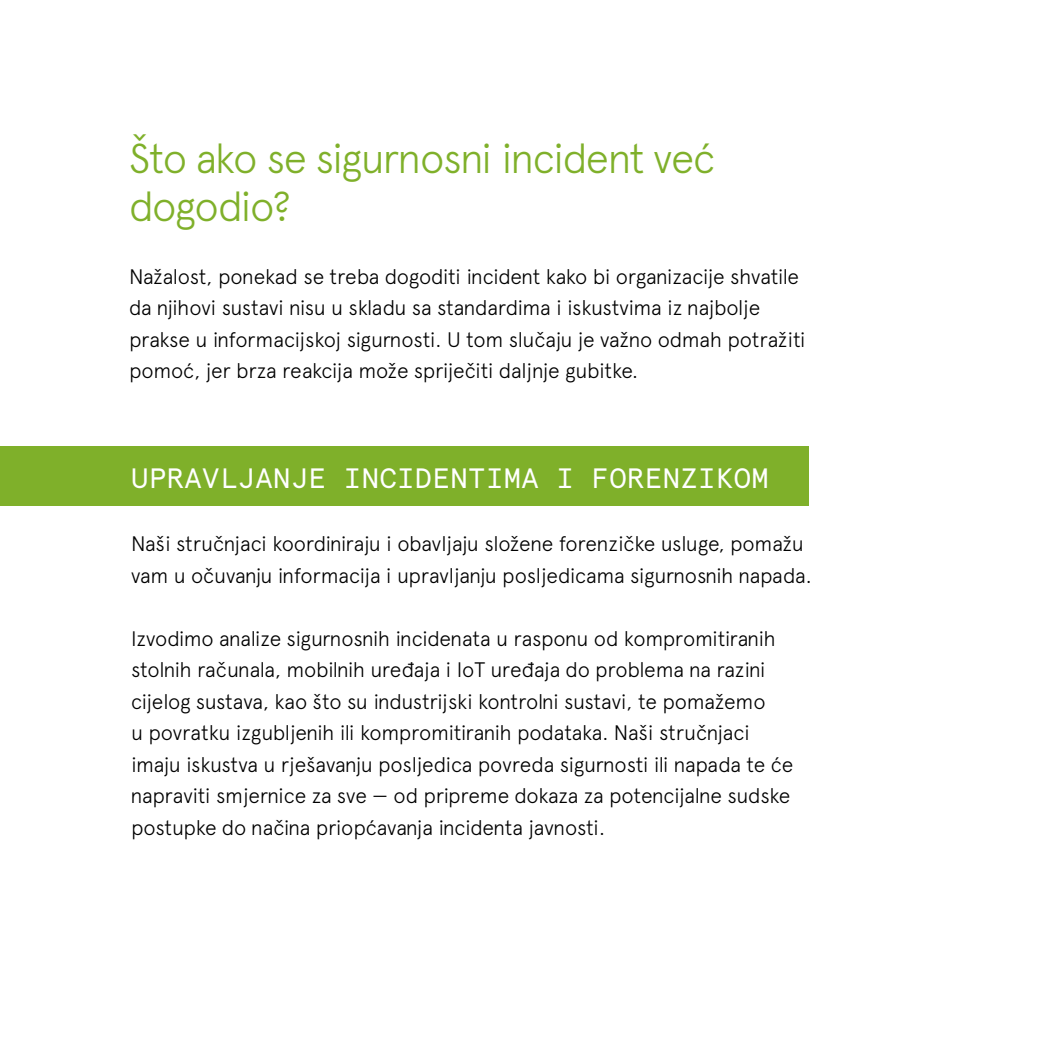
<style>
.page{position:relative;width:1042px;height:1042px;background:#fff}
.page>*{position:absolute;margin:0;border:0;box-sizing:border-box;transform-origin:0 0}
.t1{font:300 42px/47.2px "Apercu";letter-spacing:-.045em;color:#7fb02a}
.t2{font:28px "Apercu Pro Mono";letter-spacing:.015em;color:#fff}
.t3{font:300 21px/31.5px "Apercu Pro";letter-spacing:-.015em;color:#000}
</style>
<div class="page">
<div style="left:0;top:447px;width:809px;height:59px;background:#7fb02a"></div>
<h1 class="t1" style="left:129px;top:135px;width:591px">Što ako se sigurnosni incident već dogodio?</h1>
<p class="t3" style="left:129px;top:259px;width:678px">Nažalost, ponekad se treba dogoditi incident kako bi organizacije shvatile da njihovi sustavi nisu u skladu sa standardima i iskustvima iz najbolje prakse u informacijskoj sigurnosti. U tom slučaju je važno odmah potražiti pomoć, jer brza reakcija može spriječiti daljnje gubitke.</p>
<h2 class="t2" style="left:131px;top:457px;width:639px">UPRAVLJANJE INCIDENTIMA I FORENZIKOM</h2>
<p class="t3" style="left:131px;top:526px;width:682px">Naši stručnjaci koordiniraju i obavljaju složene forenzičke usluge, pomažu vam u očuvanju informacija i upravljanju posljedicama sigurnosnih napada.</p>
<p class="t3" style="left:131px;top:621px;width:664px">Izvodimo analize sigurnosnih incidenata u rasponu od kompromitiranih stolnih računala, mobilnih uređaja i IoT uređaja do problema na razini cijelog sustava, kao što su industrijski kontrolni sustavi, te pomažemo<br>u povratku izgubljenih ili kompromitiranih podataka. Naši stručnjaci imaju iskustva u rješavanju posljedica povreda sigurnosti ili napada te će napraviti smjernice za sve — od pripreme dokaza za potencijalne sudske postupke do načina priopćavanja incidenta javnosti.</p>
</div>
